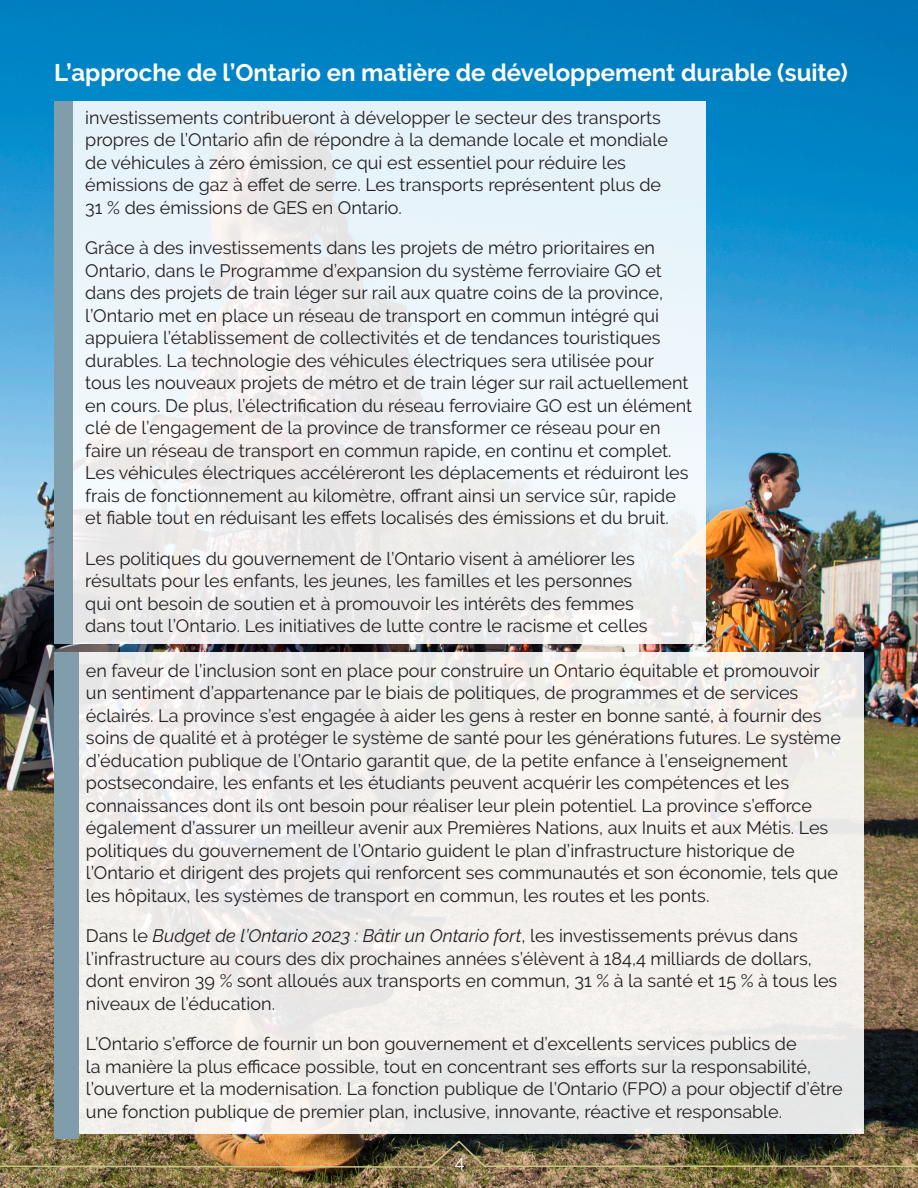
<style>
.page{position:relative;width:918px;height:1188px;background:#fff}
.page>*{position:absolute;margin:0;border:0;box-sizing:border-box;transform-origin:0 0}
.t1{font:700 24px "Raleway";color:#fff}
.Paragraph_Body{font:18px/22.5px "Raleway";color:#231f20}
.t2{font:18px "Raleway";color:#fff}
.s1{font-style:italic}
</style>
<div class="page">
<img style="left:0;top:0;width:918px;height:1188px">
<img style="left:0;top:1139px;width:918px;height:30px">
<svg style="left:72px;top:102px;width:633px;height:542px;fill:#ebf3f9"></svg>
<div style="left:54px;top:102px;width:18px;height:542px;background:#809dac"></div>
<div style="left:54px;top:652px;width:810px;height:482px;background:#f1efeb"></div>
<div style="left:54px;top:652px;width:24px;height:487px;background:#809dac"></div>
<h2 class="t1" style="left:54px;top:59px;width:795px">L’approche de l’Ontario en matière de développement durable (suite)</h2>
<p class="Paragraph_Body" style="left:85px;top:106px;width:584px">investissements contribueront à développer le secteur des transports propres de l’Ontario afin de répondre à la demande locale et mondiale de véhicules à zéro émission, ce qui est essentiel pour réduire les émissions de gaz à effet de serre. Les transports représentent plus de 31 % des émissions de GES en Ontario.</p>
<p class="Paragraph_Body" style="left:85px;top:237px;width:608px">Grâce à des investissements dans les projets de métro prioritaires en Ontario, dans le Programme d’expansion du système ferroviaire GO et dans des projets de train léger sur rail aux quatre coins de la province, l’Ontario met en place un réseau de transport en commun intégré qui appuiera l’établissement de collectivités et de tendances touristiques durables. La technologie des véhicules électriques sera utilisée pour tous les nouveaux projets de métro et de train léger sur rail actuellement en cours. De plus, l’électrification du réseau ferroviaire GO est un élément clé de l’engagement de la province de transformer ce réseau pour en faire un réseau de transport en commun rapide, en continu et complet.<br>Les véhicules électriques accéléreront les déplacements et réduiront les frais de fonctionnement au kilomètre, offrant ainsi un service sûr, rapide et fiable tout en réduisant les effets localisés des émissions et du bruit.</p>
<p class="Paragraph_Body" style="left:85px;top:547px;width:564px">Les politiques du gouvernement de l’Ontario visent à améliorer les résultats pour les enfants, les jeunes, les familles et les personnes qui ont besoin de soutien et à promouvoir les intérêts des femmes dans tout l’Ontario. Les initiatives de lutte contre le racisme et celles</p>
<p class="Paragraph_Body" style="left:86px;top:659px;width:757px">en faveur de l’inclusion sont en place pour construire un Ontario équitable et promouvoir un sentiment d’appartenance par le biais de politiques, de programmes et de services éclairés. La province s’est engagée à aider les gens à rester en bonne santé, à fournir des soins de qualité et à protéger le système de santé pour les générations futures. Le système d’éducation publique de l’Ontario garantit que, de la petite enfance à l’enseignement postsecondaire, les enfants et les étudiants peuvent acquérir les compétences et les connaissances dont ils ont besoin pour réaliser leur plein potentiel. La province s’efforce également d’assurer un meilleur avenir aux Premières Nations, aux Inuits et aux Métis. Les politiques du gouvernement de l’Ontario guident le plan d’infrastructure historique de l’Ontario et dirigent des projets qui renforcent ses communautés et son économie, tels que les hôpitaux, les systèmes de transport en commun, les routes et les ponts.</p>
<p class="Paragraph_Body" style="left:86px;top:925px;width:753px">Dans le <span class="s1">Budget de l’Ontario 2023 : Bâtir un Ontario fort</span>, les investissements prévus dans l’infrastructure au cours des dix prochaines années s’élèvent à 184,4 milliards de dollars, dont environ 39 % sont alloués aux transports en commun, 31 % à la santé et 15 % à tous les niveaux de l’éducation.</p>
<p class="Paragraph_Body" style="left:86px;top:1033px;width:758px">L’Ontario s’efforce de fournir un bon gouvernement et d’excellents services publics de<br>la manière la plus efficace possible, tout en concentrant ses efforts sur la responsabilité, l’ouverture et la modernisation. La fonction publique de l’Ontario (FPO) a pour objectif d’être une fonction publique de premier plan, inclusive, innovante, réactive et responsable.</p>
<p class="t2" style="left:455px;top:1151px;width:11px">4</p>
</div>
